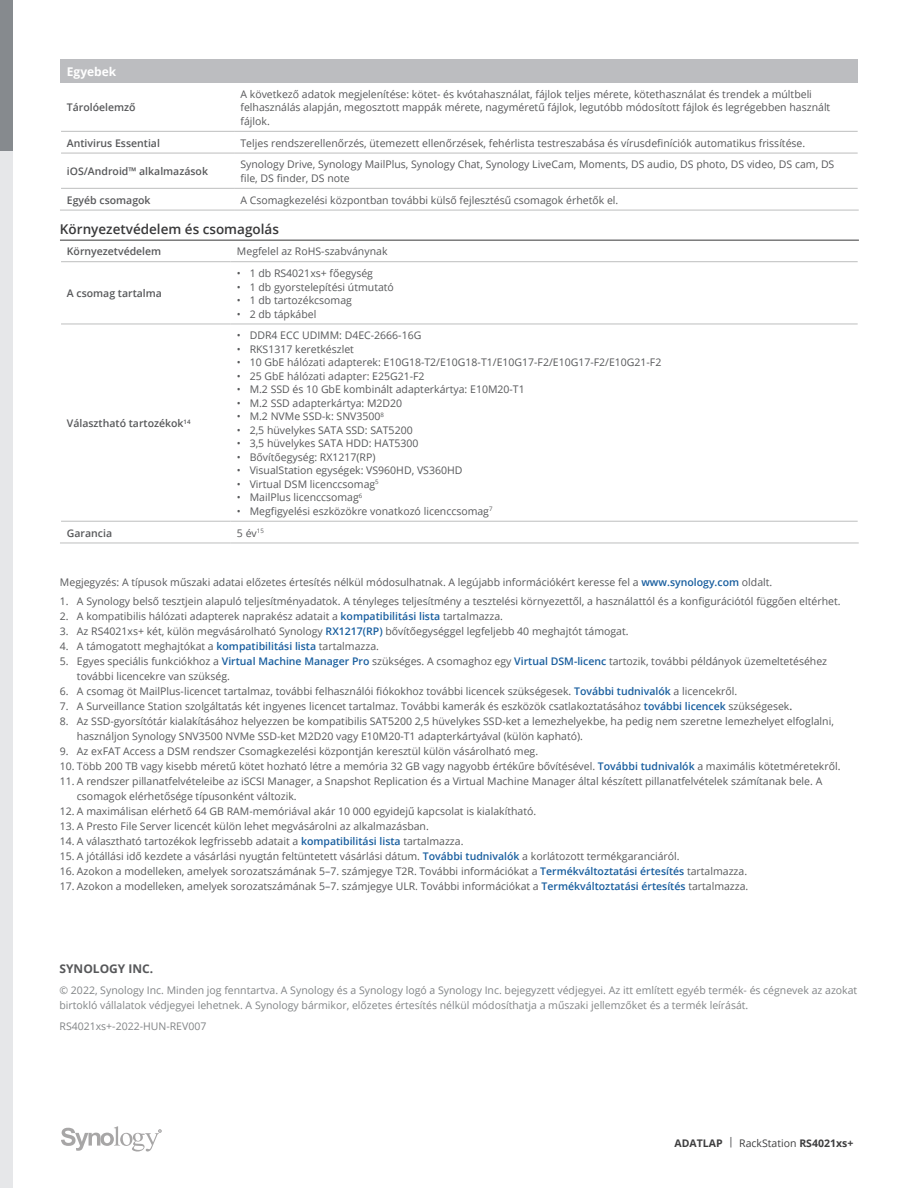
<style>
.page{position:relative;width:918px;height:1188px;background:#fff}
.page>*{position:absolute;margin:0;border:0;box-sizing:border-box;transform-origin:0 0}
.Spec_Table_H1{font:600 13.5px "Open Sans";color:#383839}
.Copyright_Title{font:700 12px "Open Sans";color:#57585a}
.Spec_Table_H3{font:700 12px "Open Sans";color:#fff}
.Spec_Table_Content{font:10.5px/13.5px "Open Sans";color:#57585a}
.Copyright_Body{font:10.5px/15px "Open Sans";color:#818486}
.Spec_Table_H2{font:600 10.5px "Open Sans";color:#57585a}
.Spec_Note{font:10.5px "Open Sans";color:#57585a}
.t1{font:700 10.5px "Open Sans";color:#3e3e3f}
.s1{font-weight:600;color:#175d9e}
.s2{font-weight:600}
.s3{font-weight:400}
</style>
<div class="page">
<div style="left:0;top:150px;width:13px;height:1038px;background:#e6e7e9"></div>
<div style="left:0;top:0;width:13px;height:150px;background:#868a8e"></div>
<svg style="left:61px;top:1126px;width:101px;height:26px"></svg>
<hr style="left:60px;top:240px;width:799px;height:1px;background:#383839">
<div style="left:61px;top:60px;width:797px;height:23px;background:#bcbdc0"></div>
<hr style="left:61px;top:188px;width:173px;height:1px;background:#bdbebe">
<hr style="left:234px;top:188px;width:624px;height:1px;background:#bdbebe">
<hr style="left:60px;top:210px;width:174px;height:1px;background:#bdbebe">
<hr style="left:234px;top:210px;width:625px;height:1px;background:#bdbebe">
<hr style="left:61px;top:131px;width:173px;height:1px;background:#bdbebe">
<hr style="left:234px;top:131px;width:624px;height:1px;background:#bdbebe">
<hr style="left:61px;top:153px;width:173px;height:1px;background:#bdbebe">
<hr style="left:234px;top:153px;width:624px;height:1px;background:#bdbebe">
<hr style="left:61px;top:261px;width:170px;height:1px;background:#bdbebe">
<hr style="left:231px;top:261px;width:627px;height:1px;background:#bdbebe">
<hr style="left:61px;top:324px;width:170px;height:1px;background:#bdbebe">
<hr style="left:231px;top:324px;width:627px;height:1px;background:#bdbebe">
<hr style="left:61px;top:521px;width:170px;height:1px;background:#bdbebe">
<hr style="left:231px;top:521px;width:627px;height:1px;background:#bdbebe">
<hr style="left:60px;top:543px;width:171px;height:1px;background:#bdbebe">
<hr style="left:231px;top:543px;width:628px;height:1px;background:#bdbebe">
<p class="Spec_Table_H3" style="left:67px;top:63px;width:51px">Egyebek</p>
<p class="Spec_Table_H2" style="left:67px;top:100px;width:70px">Tárolóelemző</p>
<p class="Spec_Table_Content" style="left:240px;top:87px;width:591px">A következő adatok megjelenítése: kötet- és kvótahasználat, fájlok teljes mérete, kötethasználat és trendek a múltbeli felhasználás alapján, megosztott mappák mérete, nagyméretű fájlok, legutóbb módosított fájlok és legrégebben használt fájlok.</p>
<p class="Spec_Table_H2" style="left:67px;top:136px;width:95px">Antivirus Essential</p>
<p class="Spec_Table_Content" style="left:240px;top:136px;width:566px">Teljes rendszerellenőrzés, ütemezett ellenőrzések, fehérlista testreszabása és vírusdefiníciók automatikus frissítése.</p>
<p class="Spec_Table_H2" style="left:67px;top:164px;width:143px">iOS/Android™ alkalmazások</p>
<p class="Spec_Table_Content" style="left:240px;top:158px;width:595px">Synology Drive, Synology MailPlus, Synology Chat, Synology LiveCam, Moments, DS audio, DS photo, DS video, DS cam, DS file, DS finder, DS note</p>
<p class="Spec_Table_H2" style="left:67px;top:193px;width:85px">Egyéb csomagok</p>
<p class="Spec_Table_Content" style="left:240px;top:193px;width:379px">A Csomagkezelési központban további külső fejlesztésű csomagok érhetők el.</p>
<p class="Spec_Table_H1" style="left:60px;top:220px;width:220px">Környezetvédelem és csomagolás</p>
<p class="Spec_Table_H2" style="left:67px;top:244px;width:96px">Környezetvédelem</p>
<p class="Spec_Table_Content" style="left:237px;top:245px;width:152px">Megfelel az RoHS-szabványnak</p>
<p class="Spec_Table_H2" style="left:67px;top:286px;width:97px">A csomag tartalma</p>
<p class="Spec_Table_Content" style="left:237px;top:266px;width:138px">• 1 db RS4021xs+ főegység</p>
<p class="Spec_Table_Content" style="left:237px;top:280px;width:158px">• 1 db gyorstelepítési útmutató</p>
<p class="Spec_Table_Content" style="left:237px;top:293px;width:116px">• 1 db tartozékcsomag</p>
<p class="Spec_Table_Content" style="left:237px;top:307px;width:81px">• 2 db tápkábel</p>
<p class="Spec_Table_H2" style="left:67px;top:416px;width:125px">Választható tartozékok<sup>14</sup></p>
<p class="Spec_Table_Content" style="left:237px;top:329px;width:186px">• DDR4 ECC UDIMM: D4EC-2666-16G</p>
<p class="Spec_Table_Content" style="left:237px;top:342px;width:119px">• RKS1317 keretkészlet</p>
<p class="Spec_Table_Content" style="left:237px;top:356px;width:426px">• 10 GbE hálózati adapterek: E10G18-T2/E10G18-T1/E10G17-F2/E10G17-F2/E10G21-F2</p>
<p class="Spec_Table_Content" style="left:237px;top:369px;width:189px">• 25 GbE hálózati adapter: E25G21-F2</p>
<p class="Spec_Table_Content" style="left:237px;top:383px;width:289px">• M.2 SSD és 10 GbE kombinált adapterkártya: E10M20-T1</p>
<p class="Spec_Table_Content" style="left:237px;top:396px;width:167px">• M.2 SSD adapterkártya: M2D20</p>
<p class="Spec_Table_Content" style="left:237px;top:410px;width:149px">• M.2 NVMe SSD-k: SNV3500<sup>8</sup></p>
<p class="Spec_Table_Content" style="left:237px;top:423px;width:177px">• 2,5 hüvelykes SATA SSD: SAT5200</p>
<p class="Spec_Table_Content" style="left:237px;top:437px;width:183px">• 3,5 hüvelykes SATA HDD: HAT5300</p>
<p class="Spec_Table_Content" style="left:237px;top:450px;width:140px">• Bővítőegység: RX1217(RP)</p>
<p class="Spec_Table_Content" style="left:237px;top:464px;width:227px">• VisualStation egységek: VS960HD, VS360HD</p>
<p class="Spec_Table_Content" style="left:237px;top:477px;width:143px">• Virtual DSM licenccsomag<sup>5</sup></p>
<p class="Spec_Table_Content" style="left:237px;top:491px;width:127px">• MailPlus licenccsomag<sup>6</sup></p>
<p class="Spec_Table_Content" style="left:237px;top:504px;width:257px">• Megfigyelési eszközökre vonatkozó licenccsomag<sup>7</sup></p>
<p class="Spec_Table_H2" style="left:67px;top:526px;width:47px">Garancia</p>
<p class="Spec_Table_Content" style="left:237px;top:526px;width:28px">5 év<sup>15</sup></p>
<p class="Spec_Note" style="left:60px;top:575px;width:714px">Megjegyzés: A típusok műszaki adatai előzetes értesítés nélkül módosulhatnak. A legújabb információkért keresse fel a <span class="s1">www.synology.com</span> oldalt.</p>
<p class="Spec_Table_Content" style="left:60px;top:595px;width:782px">1. A Synology belső tesztjein alapuló teljesítményadatok. A tényleges teljesítmény a tesztelési környezettől, a használattól és a konfigurációtól függően eltérhet.</p>
<p class="Spec_Table_Content" style="left:60px;top:610px;width:445px">2. A kompatibilis hálózati adapterek naprakész adatait a <span class="s1">kompatibilitási lista</span> tartalmazza.</p>
<p class="Spec_Table_Content" style="left:60px;top:625px;width:570px">3. Az RS4021xs+ két, külön megvásárolható Synology <span class="s1">RX1217(RP)</span> bővítőegységgel legfeljebb 40 meghajtót támogat.</p>
<p class="Spec_Table_Content" style="left:60px;top:640px;width:321px">4. A támogatott meghajtókat a <span class="s1">kompatibilitási lista</span> tartalmazza.</p>
<p class="Spec_Table_Content" style="left:77px;top:654px;width:752px;line-height:15px;text-indent:-17px">5. Egyes speciális funkciókhoz a <span class="s1">Virtual Machine Manager Pro</span> szükséges. A csomaghoz egy <span class="s1">Virtual DSM-licenc</span> tartozik, további példányok üzemeltetéséhez további licencekre van szükség.</p>
<p class="Spec_Table_Content" style="left:60px;top:685px;width:679px">6. A csomag öt MailPlus-licencet tartalmaz, további felhasználói fiókokhoz további licencek szükségesek. <span class="s1">További tudnivalók</span> a licencekről.</p>
<p class="Spec_Table_Content" style="left:60px;top:700px;width:734px">7. A Surveillance Station szolgáltatás két ingyenes licencet tartalmaz. További kamerák és eszközök csatlakoztatásához <span class="s1">további licencek</span> szükségesek<span class="s2">.</span></p>
<p class="Spec_Table_Content" style="left:77px;top:714px;width:758px;line-height:15px;text-indent:-17px">8. Az SSD-gyorsítótár kialakításához helyezzen be kompatibilis SAT5200 2,5 hüvelykes SSD-ket a lemezhelyekbe, ha pedig nem szeretne lemezhelyet elfoglalni, használjon Synology SNV3500 NVMe SSD-ket M2D20 vagy E10M20-T1 adapterkártyával (külön kapható).</p>
<p class="Spec_Table_Content" style="left:60px;top:745px;width:480px">9. Az exFAT Access a DSM rendszer Csomagkezelési központján keresztül külön vásárolható meg.</p>
<p class="Spec_Table_Content" style="left:60px;top:760px;width:782px">10. Több 200 TB vagy kisebb méretű kötet hozható létre a memória 32 GB vagy nagyobb értékűre bővítésével. <span class="s1">További tudnivalók</span> a maximális kötetméretekről.</p>
<p class="Spec_Table_Content" style="left:77px;top:774px;width:747px;line-height:15px;text-indent:-17px">11. A rendszer pillanatfelvételeibe az iSCSI Manager, a Snapshot Replication és a Virtual Machine Manager által készített pillanatfelvételek számítanak bele. A csomagok elérhetősége típusonként változik.</p>
<p class="Spec_Table_Content" style="left:60px;top:805px;width:478px">12. A maximálisan elérhető 64 GB RAM-memóriával akár 10 000 egyidejű kapcsolat is kialakítható.</p>
<p class="Spec_Table_Content" style="left:60px;top:820px;width:370px">13. A Presto File Server licencét külön lehet megvásárolni az alkalmazásban.</p>
<p class="Spec_Table_Content" style="left:60px;top:835px;width:405px">14. A választható tartozékok legfrissebb adatait a <span class="s1">kompatibilitási lista</span> tartalmazza.</p>
<p class="Spec_Table_Content" style="left:60px;top:850px;width:621px">15. A jótállási idő kezdete a vásárlási nyugtán feltüntetett vásárlási dátum. <span class="s1">További tudnivalók</span> a korlátozott termékgaranciáról.</p>
<p class="Spec_Table_Content" style="left:60px;top:865px;width:689px">16. Azokon a modelleken, amelyek sorozatszámának 5–7. számjegye T2R. További információkat a <span class="s1">Termékváltoztatási értesítés</span> tartalmazza.</p>
<p class="Spec_Table_Content" style="left:60px;top:880px;width:690px">17. Azokon a modelleken, amelyek sorozatszámának 5–7. számjegye ULR. További információkat a <span class="s1">Termékváltoztatási értesítés</span> tartalmazza.</p>
<p class="Copyright_Title" style="left:60px;top:960px;width:95px">SYNOLOGY INC.</p>
<p class="Copyright_Body" style="left:60px;top:983px;width:799px">© 2022, Synology Inc. Minden jog fenntartva. A Synology és a Synology logó a Synology Inc. bejegyzett védjegyei. Az itt említett egyéb termék- és cégnevek az azokat birtokló vállalatok védjegyei lehetnek. A Synology bármikor, előzetes értesítés nélkül módosíthatja a műszaki jellemzőket és a termék leírását.</p>
<p class="Copyright_Body" style="left:60px;top:1019px;width:148px">RS4021xs+-2022-HUN-REV007</p>
<p class="t1" style="left:675px;top:1136px;width:180px">ADATLAP <span class="s3">| RackStation</span> RS4021xs+</p>
</div>
